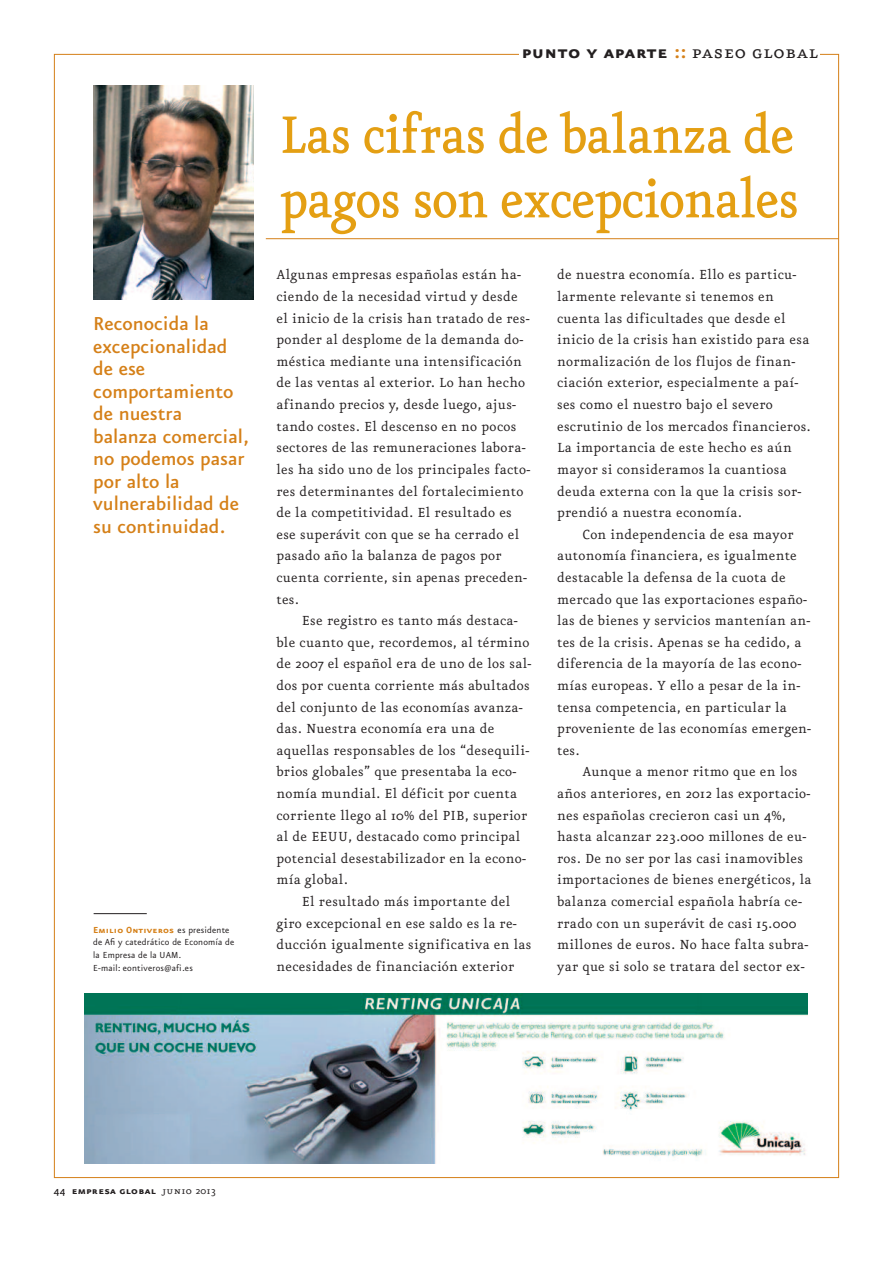
<style>
.page{position:relative;width:893px;height:1263px;background:#fff}
.page>*{position:absolute;margin:0;border:0;box-sizing:border-box;transform-origin:0 0}
.t1{font:500 63px/64.5px "Eureka";letter-spacing:-.02em;color:#e49f13;scale:.9 1}
.t2{font:500 22.5px/22.5px "Eureka Sans";color:#d58018}
.t3{font:21.9px "Eureka Sans Bold Caps";letter-spacing:.025em;color:#231f20}
.t4{font:15.75px/21.6px "Eureka";letter-spacing:.02em;color:#231f20}
.t5{font:12px "Eureka Sans Bold Caps";letter-spacing:.025em;color:#231f20}
.t6{font:10.5px/12.8px "Eureka Sans";letter-spacing:.015em;color:#231f20}
.t7{font:10.5px "Eureka Sans Bold Caps";letter-spacing:.015em;color:#d58018}
.s1{font-family:"Eureka Sans";color:#231f20}
.s2{color:#d58018}
.s3{font-family:"Eureka Small Caps"}
.s4{font-family:"Eureka";font-weight:500}
.s5{font-family:"Eureka"}
</style>
<div class="page">
<img style="left:84px;top:993px;width:724px;height:171px">
<hr style="left:266px;top:238px;width:573px;height:1px;background:#d58018">
<img style="left:93px;top:85px;width:161px;height:215px">
<hr style="left:94px;top:913px;width:53px;height:1px;background:#231f20">
<h2 class="t2" style="left:93px;top:311px;width:157px">Reconocida la excepcionalidad de ese comportamiento de nuestra balanza comercial, no podemos pasar por alto la vulnerabilidad de su continuidad.</h2>
<p class="t7" style="left:93px;top:924px;width:138px">Emilio Ontiveros <span class="s1">es presidente</span></p>
<p class="t6" style="left:93px;top:936px;width:143px">de Afi y catedrático de Economía de la Empresa de la UAM.<br>E-mail: eontiveros@afi.es</p>
<h3 class="t3" style="left:521px;top:41px;width:298px">punto y aparte <span class="s2">::</span> <span class="s3">paseo global</span></h3>
<h1 class="t1" style="left:279px;top:105px;width:579px">Las cifras de balanza de pagos son excepcionales</h1>
<p class="t4" style="left:276px;top:265px;width:255px">Algunas empresas españolas están ha&shy;ciendo de la necesidad virtud y desde el inicio de la crisis han tratado de res&shy;ponder al desplome de la demanda do&shy;méstica mediante una intensificación de las ventas al exterior. Lo han hecho afinando precios y, desde luego, ajus&shy;tando costes. El descenso en no pocos sectores de las remuneraciones labora&shy;les ha sido uno de los principales facto&shy;res determinantes del fortalecimiento de la competitividad. El resultado es ese superávit con que se ha cerrado el pasado año la balanza de pagos por cuenta corriente, sin apenas preceden&shy;tes.</p>
<p class="t4" style="left:276px;top:610px;width:256px;text-indent:26px">Ese registro es tanto más destaca&shy;ble cuanto que, recordemos, al término de 2007 el español era de uno de los sal&shy;dos por cuenta corriente más abultados del conjunto de las economías avanza&shy;das. Nuestra economía era una de aquellas responsables de los “desequili&shy;brios globales” que presentaba la eco&shy;nomía mundial. El déficit por cuenta corriente llego al 10% del PIB, superior al de EEUU, destacado como principal potencial desestabilizador en la econo&shy;mía global.</p>
<p class="t4" style="left:276px;top:891px;width:257px;text-indent:26px">El resultado más importante del giro excepcional en ese saldo es la re&shy;ducción igualmente significativa en las necesidades de financiación exterior</p>
<p class="t4" style="left:557px;top:265px;width:255px">de nuestra economía. Ello es particu&shy;larmente relevante si tenemos en cuenta las dificultades que desde el inicio de la crisis han existido para esa normalización de los flujos de finan&shy;ciación exterior, especialmente a paí&shy;ses como el nuestro bajo el severo escrutinio de los mercados financieros.<br>La importancia de este hecho es aún mayor si consideramos la cuantiosa deuda externa con la que la crisis sor&shy;prendió a nuestra economía.</p>
<p class="t4" style="left:557px;top:524px;width:256px;text-indent:26px">Con independencia de esa mayor autonomía financiera, es igualmente destacable la defensa de la cuota de mercado que las exportaciones españo&shy;las de bienes y servicios mantenían an&shy;tes de la crisis. Apenas se ha cedido, a diferencia de la mayoría de las econo&shy;mías europeas. Y ello a pesar de la in&shy;tensa competencia, en particular la proveniente de las economías emergen&shy;tes.</p>
<p class="t4" style="left:557px;top:762px;width:256px;text-indent:26px">Aunque a menor ritmo que en los años anteriores, en 2012 las exportacio&shy;nes españolas crecieron casi un 4%, hasta alcanzar 223.000 millones de eu&shy;ros. De no ser por las casi inamovibles importaciones de bienes energéticos, la balanza comercial española habría ce&shy;rrado con un superávit de casi 15.000 millones de euros. No hace falta subra&shy;yar que si solo se tratara del sector ex-</p>
<p class="t5" style="left:54px;top:1184px;width:163px"><span class="s4">44</span> empresa global <span class="s3">junio</span> <span class="s5">2013</span></p>
</div>
